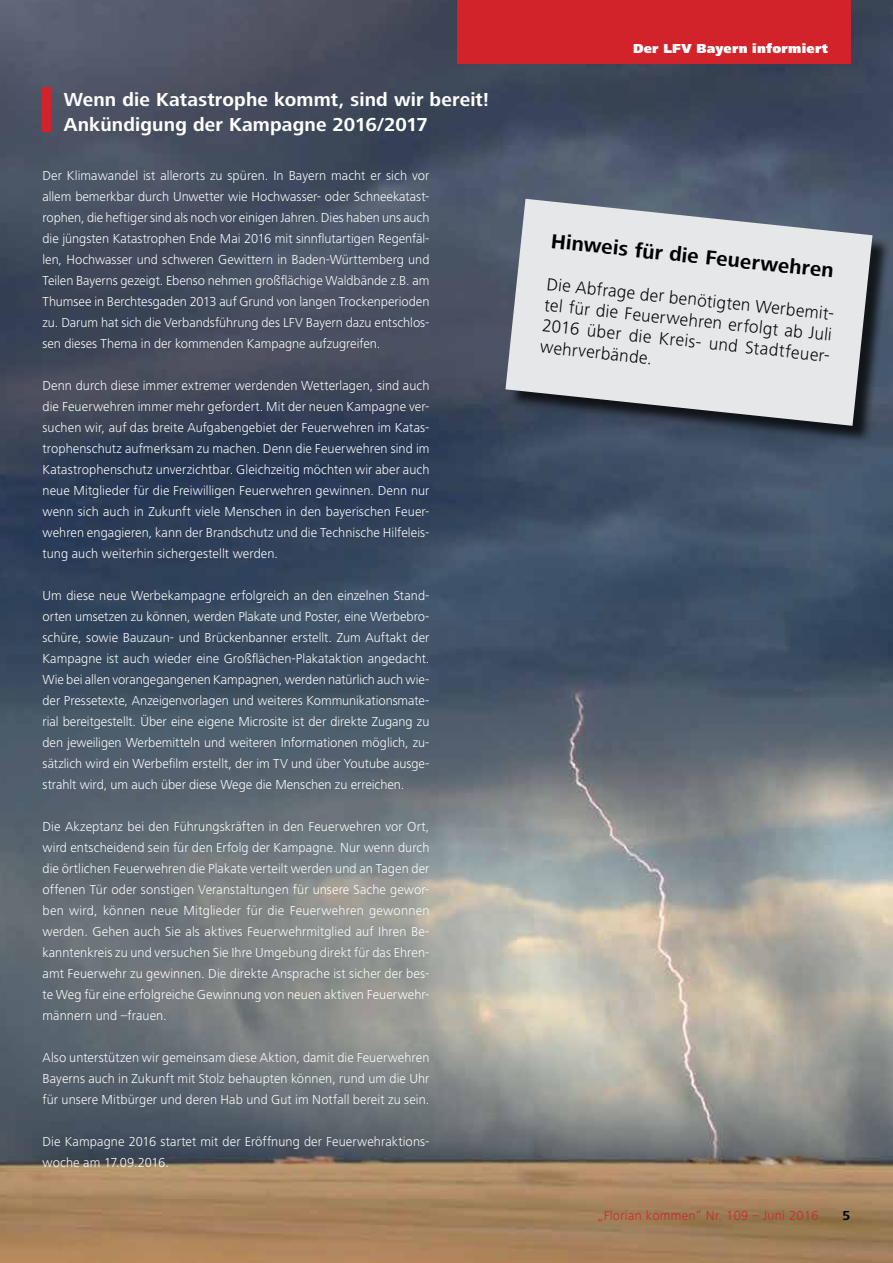
<style>
.page{position:relative;width:893px;height:1263px;background:#fff}
.page>*{position:absolute;margin:0;border:0;box-sizing:border-box;transform-origin:0 0}
.t1{font:700 21px "Frutiger Next LT";color:#000}
.t2{font:700 19.5px/25.5px "Frutiger Next LT";letter-spacing:.005em;color:#fff}
.t3{font:300 18px/21px "Frutiger Next LT";color:#000}
.t4{font:300 13.5px/21px "Frutiger Next LT";letter-spacing:.005em;color:#fff;text-align:justify}
.t5{font:300 13.5px "Frutiger Next LT";letter-spacing:.02em;color:#d2232a}
.t6{font:900 13.5px "Frutiger Next LT";letter-spacing:.02em;color:#fff}
.t7{font:700 13.5px "Frutiger Next LT";color:#000}
</style>
<div class="page">
<img style="left:0;top:0;width:893px;height:1263px">
<div style="left:43px;top:87px;width:8px;height:45px;background:#d2232a"></div>
<div style="left:457px;top:0;width:393px;height:64px;background:#d2232a"></div>
<svg style="left:489px;top:182px;width:400px;height:260px;background:#abafb6"></svg>
<h2 class="t2" style="left:64px;top:86px;width:426px">Wenn die Katastrophe kommt, sind wir bereit!<br>Ankündigung der Kampagne 2016/2017</h2>
<p class="t4" style="left:43px;top:165px;width:388px">Der Klimawandel ist allerorts zu spüren. In Bayern macht er sich vor allem bemerkbar durch Unwetter wie Hochwasser- oder Schneekatast&shy;rophen, die heftiger sind als noch vor einigen Jahren. Dies haben uns auch die jüngsten Katastrophen Ende Mai 2016 mit sinnflutartigen Regenfäl&shy;len, Hochwasser und schweren Gewittern in Baden-Württemberg und Teilen Bayerns gezeigt. Ebenso nehmen großflächige Waldbände z.B. am Thumsee in Berchtesgaden 2013 auf Grund von langen Trockenperioden zu. Darum hat sich die Verbandsführung des LFV Bayern dazu entschlos&shy;sen dieses Thema in der kommenden Kampagne aufzugreifen.</p>
<p class="t4" style="left:43px;top:375px;width:388px">Denn durch diese immer extremer werdenden Wetterlagen, sind auch die Feuerwehren immer mehr gefordert. Mit der neuen Kampagne ver&shy;suchen wir, auf das breite Aufgabengebiet der Feuerwehren im Katas&shy;trophenschutz aufmerksam zu machen. Denn die Feuerwehren sind im Katastrophenschutz unverzichtbar. Gleichzeitig möchten wir aber auch neue Mitglieder für die Freiwilligen Feuerwehren gewinnen. Denn nur wenn sich auch in Zukunft viele Menschen in den bayerischen Feuer&shy;wehren engagieren, kann der Brandschutz und die Technische Hilfeleis&shy;tung auch weiterhin sichergestellt werden.</p>
<p class="t4" style="left:43px;top:585px;width:388px">Um diese neue Werbekampagne erfolgreich an den einzelnen Stand&shy;orten umsetzen zu können, werden Plakate und Poster, eine Werbebro&shy;schüre, sowie Bauzaun- und Brückenbanner erstellt. Zum Auftakt der Kampagne ist auch wieder eine Großflächen-Plakataktion angedacht.<br>Wie bei allen vorangegangenen Kampagnen, werden natürlich auch wie&shy;der Pressetexte, Anzeigenvorlagen und weiteres Kommunikationsmate&shy;rial bereitgestellt. Über eine eigene Microsite ist der direkte Zugang zu den jeweiligen Werbemitteln und weiteren Informationen möglich, zu&shy;sätzlich wird ein Werbefilm erstellt, der im TV und über Youtube ausge&shy;strahlt wird, um auch über diese Wege die Menschen zu erreichen.</p>
<p class="t4" style="left:43px;top:816px;width:388px">Die Akzeptanz bei den Führungskräften in den Feuerwehren vor Ort, wird entscheidend sein für den Erfolg der Kampagne. Nur wenn durch die örtlichen Feuerwehren die Plakate verteilt werden und an Tagen der offenen Tür oder sonstigen Veranstaltungen für unsere Sache gewor&shy;ben wird, können neue Mitglieder für die Feuerwehren gewonnen werden. Gehen auch Sie als aktives Feuerwehrmitglied auf Ihren Be&shy;kanntenkreis zu und versuchen Sie Ihre Umgebung direkt für das Ehren&shy;amt Feuerwehr zu gewinnen. Die direkte Ansprache ist sicher der bes&shy;te Weg für eine erfolgreiche Gewinnung von neuen aktiven Feuerwehr&shy;männern und –frauen.</p>
<p class="t4" style="left:43px;top:1047px;width:388px">Also unterstützen wir gemeinsam diese Aktion, damit die Feuerwehren Bayerns auch in Zukunft mit Stolz behaupten können, rund um die Uhr für unsere Mitbürger und deren Hab und Gut im Notfall bereit zu sein.</p>
<p class="t4" style="left:43px;top:1131px;width:388px">Die Kampagne 2016 startet mit der Eröffnung der Feuerwehraktions&shy;woche am 17.09.2016.</p>
<p class="t6" style="left:633px;top:41px;width:197px">Der LFV Bayern informiert</p>
<h1 class="t1" style="left:552px;top:229px;width:285px;rotate:6deg">Hinweis für die Feuerwehren</h1>
<h3 class="t3" style="left:548px;top:273px;width:294px;rotate:6deg">Die Abfrage der benötigten Werbemit&shy;tel für die Feuerwehren erfolgt ab Juli<br>2016 über die Kreis- und Stadtfeuer&shy;wehrverbände.</h3>
<p class="t5" style="left:598px;top:1208px;width:222px">„Florian kommen“ Nr. 109 – Juni 2016</p>
<p class="t7" style="left:842px;top:1208px;width:9px">5</p>
</div>
